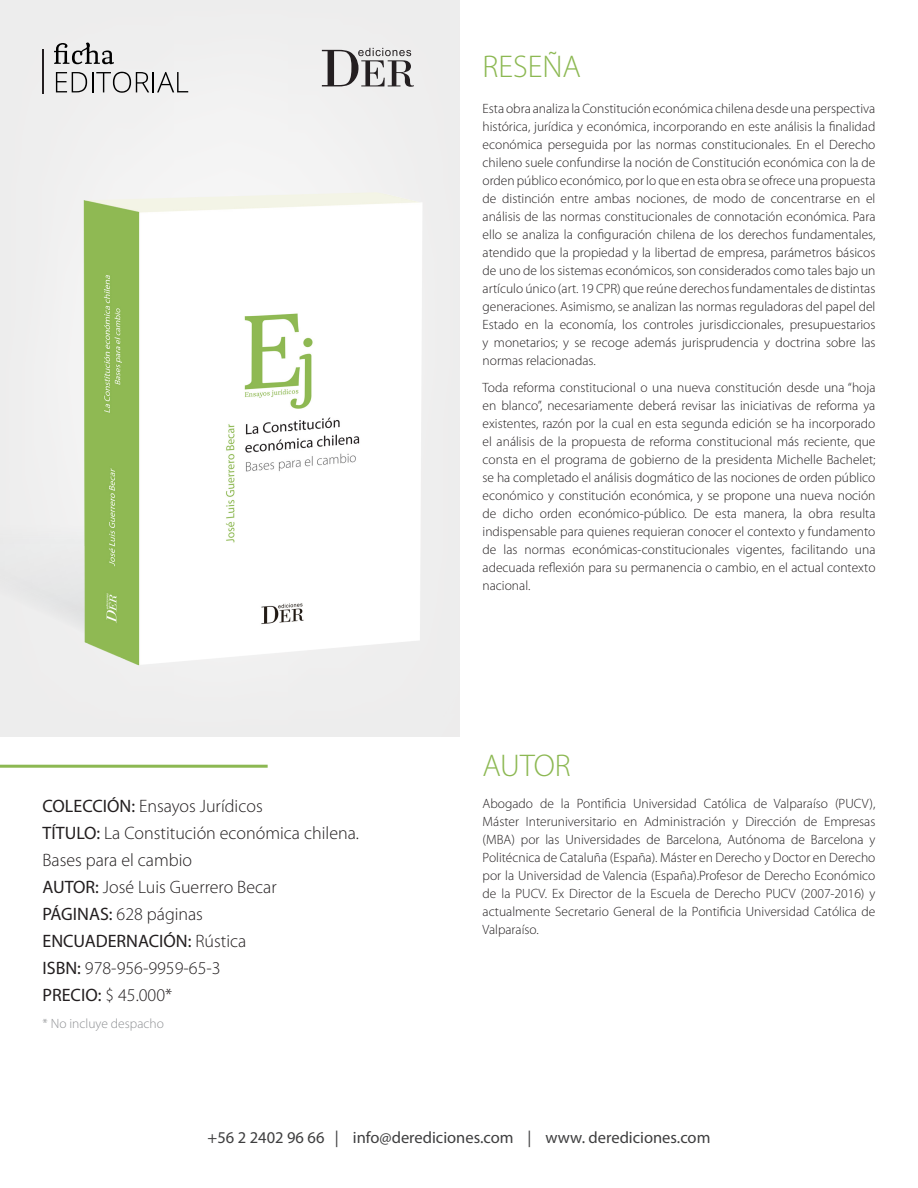
<style>
.page{position:relative;width:918px;height:1188px;background:#fff}
.page>*{position:absolute;margin:0;border:0;box-sizing:border-box;transform-origin:0 0}
.t1{font:300 31.5px "Myriad Pro";color:#8cb852}
.t2{font:300 18px "Myriad Pro";color:#231f20}
.t3{font:18px "Myriad Pro";color:#231f20}
.t4{font:16.5px "Myriad Pro";color:#3e3e3f}
.t5{font:300 13.5px/18px "Myriad Pro";color:#231f20;text-align:justify}
.t6{font:300 13.5px "Myriad Pro";color:#8f9194}
.s1{font-weight:400}
.s2{font-weight:300}
</style>
<div class="page">
<div style="left:0;top:0;width:332px;height:247px;background:#efefef"></div>
<svg style="left:54px;top:43px;width:60px;height:21px"></svg>
<svg style="left:56px;top:72px;width:132px;height:21px"></svg>
<hr style="left:43px;top:49px;width:1px;height:44px;background:#241f21">
<svg style="left:322px;top:48px;width:92px;height:39px"></svg>
<hr style="left:0;top:765px;width:268px;height:3px;background:#8cb852">
<div style="left:0;top:487px;width:78px;height:156px;background:#ededed"></div>
<img style="left:78px;top:177px;width:368px;height:514px">
<p class="t1" style="left:483px;top:47px;width:100px">RESEÑA</p>
<p class="t5" style="left:483px;top:100px;width:394px">Esta obra analiza la Constitución económica chilena desde una perspectiva histórica, jurídica y económica, incorporando en este análisis la finalidad económica perseguida por las normas constitucionales. En el Derecho chileno suele confundirse la noción de Constitución económica con la de orden público económico, por lo que en esta obra se ofrece una propuesta de distinción entre ambas nociones, de modo de concentrarse en el análisis de las normas constitucionales de connotación económica. Para ello se analiza la configuración chilena de los derechos fundamentales, atendido que la propiedad y la libertad de empresa, parámetros básicos de uno de los sistemas económicos, son considerados como tales bajo un artículo único (art. 19 CPR) que reúne derechos fundamentales de distintas generaciones. Asimismo, se analizan las normas reguladoras del papel del Estado en la economía, los controles jurisdiccionales, presupuestarios y monetarios; y se recoge además jurisprudencia y doctrina sobre las normas relacionadas.</p>
<p class="t5" style="left:483px;top:378px;width:394px">Toda reforma constitucional o una nueva constitución desde una “hoja en blanco”, necesariamente deberá revisar las iniciativas de reforma ya existentes, razón por la cual en esta segunda edición se ha incorporado el análisis de la propuesta de reforma constitucional más reciente, que consta en el programa de gobierno de la presidenta Michelle Bachelet; se ha completado el análisis dogmático de las nociones de orden público económico y constitución económica, y se propone una nueva noción de dicho orden económico-público. De esta manera, la obra resulta indispensable para quienes requieran conocer el contexto y fundamento de las normas económicas-constitucionales vigentes, facilitando una adecuada reflexión para su permanencia o cambio, en el actual contexto nacional.</p>
<p class="t2" style="left:43px;top:795px;width:222px"><span class="s1">COLECCIÓN:</span> Ensayos Jurídicos</p>
<p class="t2" style="left:43px;top:822px;width:318px"><span class="s1">TÍTULO:</span> La Constitución económica chilena.</p>
<p class="t2" style="left:43px;top:849px;width:151px">Bases para el cambio</p>
<p class="t2" style="left:43px;top:876px;width:236px"><span class="s1">AUTOR:</span> José Luis Guerrero Becar</p>
<p class="t2" style="left:43px;top:903px;width:162px"><span class="s1">PÁGINAS:</span> 628 páginas</p>
<p class="t3" style="left:43px;top:929px;width:205px">ENCUADERNACIÓN: <span class="s2">Rústica</span></p>
<p class="t2" style="left:43px;top:957px;width:180px"><span class="s1">ISBN:</span> 978-956-9959-65-3</p>
<p class="t2" style="left:43px;top:984px;width:131px"><span class="s1">PRECIO:</span> $ 45.000*</p>
<p class="t6" style="left:43px;top:1015px;width:123px">* No incluye despacho</p>
<p class="t1" style="left:483px;top:746px;width:90px">AUTOR</p>
<p class="t5" style="left:483px;top:795px;width:394px">Abogado de la Pontificia Universidad Católica de Valparaíso (PUCV), Máster Interuniversitario en Administración y Dirección de Empresas (MBA) por las Universidades de Barcelona, Autónoma de Barcelona y Politécnica de Cataluña (España). Máster en Derecho y Doctor en Derecho por la Universidad de Valencia (España).Profesor de Derecho Económico de la PUCV. Ex Director de la Escuela de Derecho PUCV (2007-2016) y actualmente Secretario General de la Pontificia Universidad Católica de Valparaíso.</p>
<p class="t4" style="left:208px;top:1127px;width:504px">+56 2 2402 96 66 | info@derediciones.com | www. derediciones.com</p>
</div>
